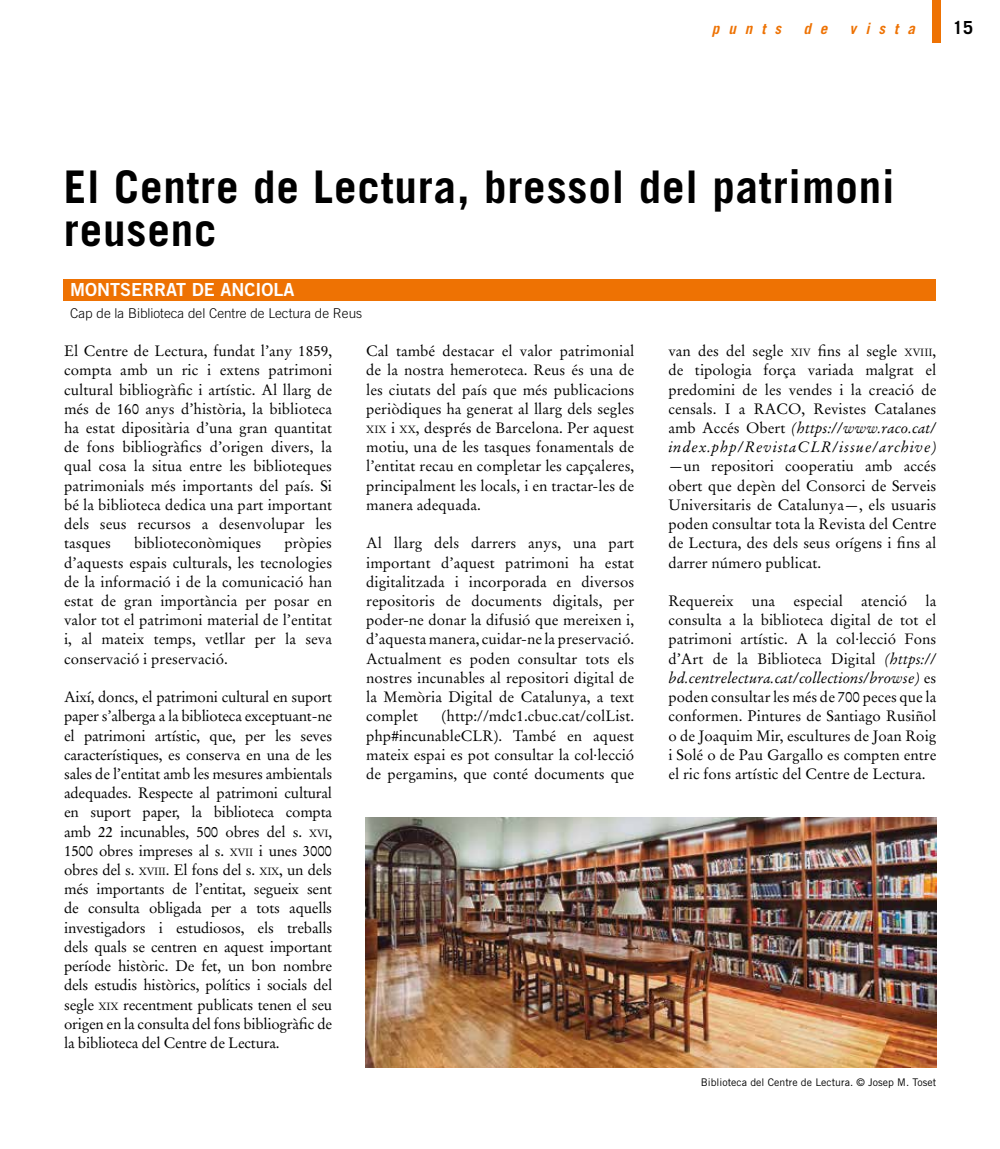
<style>
.page{position:relative;width:1000px;height:1149px;background:#fff}
.page>*{position:absolute;margin:0;border:0;box-sizing:border-box;transform-origin:0 0}
.t1{font:700 45px/43.5px "Trade Gothic LT Std";letter-spacing:.02em;color:#000}
.t2{font:18px "Trade Gothic LT Std Bd 2";color:#fff}
.t3{font:700 18px "Trade Gothic LT Std";color:#000}
.t4{font:15px/19.2px "Stempel Garamond LT";color:#000;text-align:justify}
.t5{font:italic 700 15px "Trade Gothic LT Std";letter-spacing:.6em;color:#ee7203}
.t6{font:300 13.5px "Trade Gothic LT Std";color:#000}
.t7{font:10.5px "Trade Gothic LT Std";letter-spacing:.005em;color:#000}
.s1{font-size:10.5px}
.s2{font-style:italic}
</style>
<div class="page">
<div style="left:931px;top:0;width:9px;height:43px;background:#ee7203"></div>
<div style="left:64px;top:279px;width:871px;height:21px;background:#ee7203"></div>
<img style="left:365px;top:817px;width:570px;height:249px">
<p class="t5" style="left:711px;top:19px;width:71px">punts</p>
<p class="t5" style="left:803px;top:19px;width:25px">d e</p>
<p class="t5" style="left:849px;top:19px;width:67px">vista</p>
<p class="t3" style="left:952px;top:16px;width:22px">15</p>
<h1 class="t1" style="left:64px;top:164px;width:832px">El Centre de Lectura, bressol del patrimoni reusenc</h1>
<p class="t2" style="left:70px;top:278px;width:226px">MONTSERRAT DE ANCIOLA</p>
<p class="t6" style="left:70px;top:305px;width:293px">Cap de la Biblioteca del Centre de Lectura de Reus</p>
<p class="t4" style="left:64px;top:341px;width:269px">El Centre de Lectura, fundat l’any 1859, compta amb un ric i extens patrimoni cultural bibliogràfic i artístic. Al llarg de més de 160 anys d’història, la biblioteca ha estat dipositària d’una gran quantitat de fons bibliogràfics d’origen divers, la qual cosa la situa entre les biblioteques patrimonials més importants del país. Si bé la biblioteca dedica una part important dels seus recursos a desenvolupar les tasques</p>
<p class="t4" style="left:366px;top:341px;width:269px">Cal també destacar el valor patrimonial de la nostra hemeroteca. Reus és una de les ciutats del país que més publicacions periòdiques ha generat al llarg dels segles <span class="s1">XIX</span> i <span class="s1">XX</span>, després de Barcelona. Per aquest motiu, una de les tasques fonamentals de l’entitat recau en completar les capçaleres, principalment les locals, i en tractar-les de manera adequada.</p>
<p class="t4" style="left:366px;top:533px;width:269px">Al llarg dels darrers anys, una part important d’aquest patrimoni ha estat digitalitzada i incorporada en diversos repositoris de documents digitals, per poder-ne donar la difusió que mereixen i, d’aquesta manera, cuidar-ne la preservació.<br>Actualment es poden consultar tots els nostres incunables al repositori digital de la Memòria Digital de Catalunya, a text complet</p>
<p class="t4" style="left:668px;top:341px;width:269px">van des del segle <span class="s1">XIV</span> fins al segle <span class="s1">XVIII</span>, de tipologia força variada malgrat el predomini de les vendes i la creació de censals. I a RACO, Revistes Catalanes amb Accés Obert <span class="s2">(https://www.raco.cat/ index.php/RevistaCLR/issue/archive)</span></p>
<p class="t4" style="left:668px;top:456px;width:269px">—un repositori cooperatiu amb accés obert que depèn del Consorci de Serveis Universitaris de Catalunya—, els usuaris poden consultar tota la Revista del Centre de Lectura, des dels seus orígens i fins al darrer número publicat.</p>
<p class="t4" style="left:668px;top:591px;width:269px">Requereix una especial atenció la consulta a la biblioteca digital de tot el patrimoni artístic. A la col·lecció Fons d’Art de la Biblioteca Digital <span class="s2">(https:// bd.centrelectura.cat/collections/browse)</span> es poden consultar les més de 700 peces que la conformen. Pintures de Santiago Rusiñol o de Joaquim Mir, escultures de Joan Roig i Solé o de Pau Gargallo es compten entre el ric fons artístic del Centre de Lectura.</p>
<p class="t4" style="left:134px;top:533px;width:129px">biblioteconòmiques</p>
<p class="t4" style="left:64px;top:533px;width:269px;text-indent:220px">pròpies d’aquests espais culturals, les tecnologies de la informació i de la comunicació han estat de gran importància per posar en valor tot el patrimoni material de l’entitat i, al mateix temps, vetllar per la seva conservació i preservació.</p>
<p class="t4" style="left:64px;top:687px;width:269px">Així, doncs, el patrimoni cultural en suport paper s’alberga a la biblioteca exceptuant-ne el patrimoni artístic, que, per les seves característiques, es conserva en una de les sales de l’entitat amb les mesures ambientals adequades. Respecte al patrimoni cultural en suport paper, la biblioteca compta amb 22 incunables, 500 obres del s. <span class="s1">XVI</span>, 1500 obres impreses al s. <span class="s1">XVII</span> i unes 3000 obres del s. <span class="s1">XVIII</span>. El fons del s. <span class="s1">XIX</span>, un dels més importants de l’entitat, segueix sent de consulta obligada per a tots aquells investigadors i estudiosos, els treballs dels quals se centren en aquest important període històric. De fet, un bon nombre dels estudis històrics, polítics i socials del segle <span class="s1">XIX</span> recentment publicats tenen el seu origen en la consulta del fons bibliogràfic de la biblioteca del Centre de Lectura.</p>
<p class="t4" style="left:366px;top:706px;width:269px;text-indent:75px">(http://mdc1.cbuc.cat/colList. php#incunableCLR). També en aquest mateix espai es pot consultar la col·lecció de pergamins, que conté documents que</p>
<p class="t7" style="left:700px;top:1075px;width:237px">Biblioteca del Centre de Lectura. © Josep M. Toset</p>
</div>
